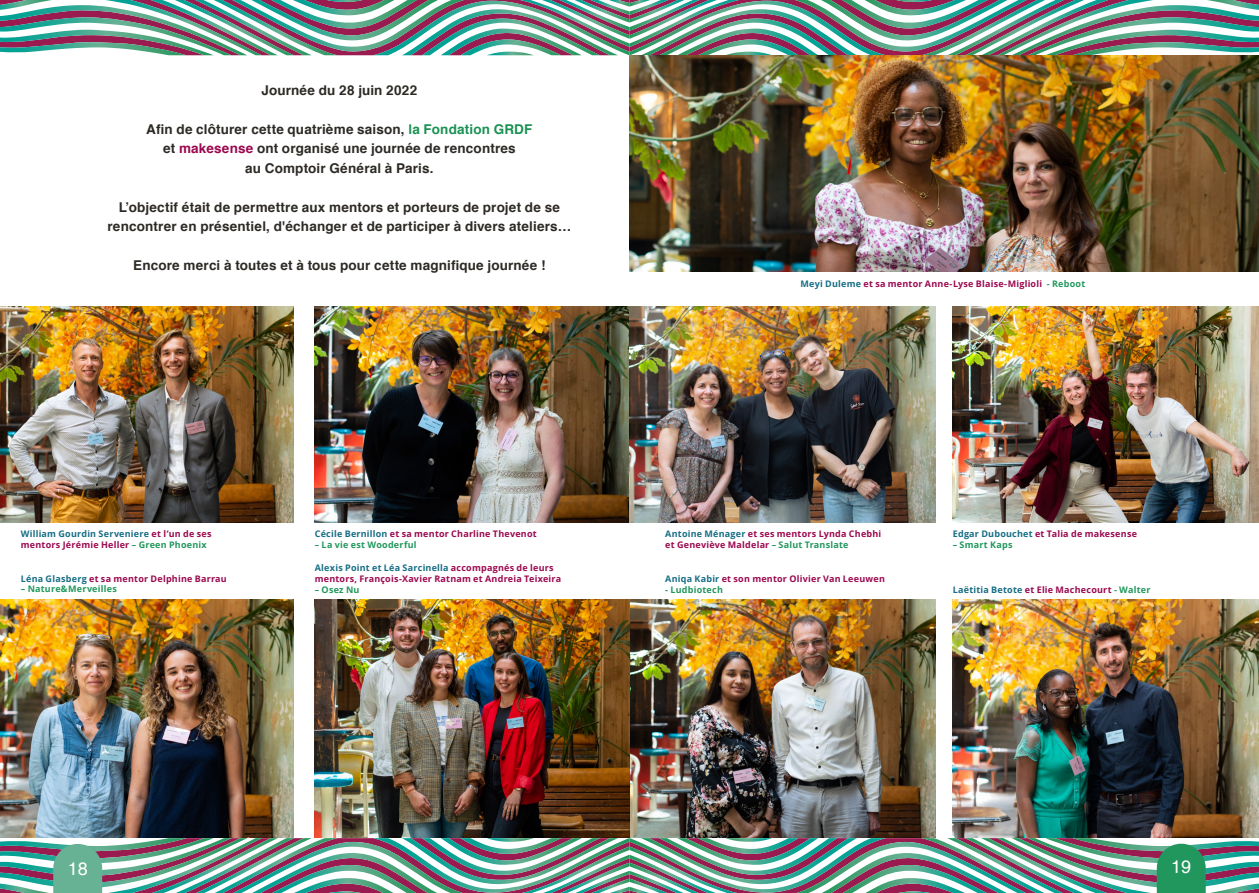
<style>
.page{position:relative;width:1259px;height:893px;background:#fff}
.page>*{position:absolute;margin:0;border:0;box-sizing:border-box;transform-origin:0 0}
.t1{font:18px "Helvetica";color:#fff}
.Réponses{font:700 13.5px/19.5px "Helvetica";letter-spacing:.01em;color:#2d2a25;text-align:center}
.Réponses-2{font:9px/10.8px "Open Sans";letter-spacing:.025em;color:#9b084f}
.Réponses-3{font:9px "Open Sans";letter-spacing:.025em;color:#21975d}
.s1{color:#1a9153}
.s2{color:#9b084f}
.s3{color:#166d84}
.s4{color:#21975d}
</style>
<div class="page">
<svg style="left:0;top:838px;width:1259px;height:55px"></svg>
<svg style="left:0;top:0;width:1259px;height:55px"></svg>
<img style="left:0;top:306px;width:293px;height:216px">
<img style="left:0;top:600px;width:293px;height:237px">
<img style="left:315px;top:306px;width:620px;height:216px">
<img style="left:629px;top:55px;width:630px;height:216px">
<img style="left:315px;top:600px;width:620px;height:237px">
<img style="left:952px;top:306px;width:307px;height:216px">
<img style="left:952px;top:600px;width:307px;height:237px">
<p class="Réponses" style="left:262px;top:80px;width:157px">Journée du 28 juin 2022</p>
<p class="Réponses" style="left:146px;top:119px;width:388px">Afin de clôturer cette quatrième saison, <span class="s1">la Fondation GRDF </span>et <span class="s2">makesense</span> ont organisé une journée de rencontres<br>au Comptoir Général à Paris.</p>
<p class="Réponses" style="left:107px;top:197px;width:465px">L’objectif était de permettre aux mentors et porteurs de projet de se rencontrer en présentiel, d'échanger et de participer à divers ateliers…</p>
<p class="Réponses" style="left:133px;top:256px;width:414px">Encore merci à toutes et à tous pour cette magnifique journée !</p>
<p class="Réponses-2" style="left:800px;top:278px;width:286px"><span class="s3">Meyi Duleme</span> et sa mentor Anne-Lyse Blaise-Miglioli <span class="s4">- Reboot</span></p>
<p class="Réponses-2" style="left:21px;top:528px;width:192px"><span class="s3">William Gourdin Serveniere</span> et l’un de ses mentors Jérémie Heller <span class="s4">– Green Phoenix</span></p>
<p class="Réponses-2" style="left:315px;top:528px;width:223px"><span class="s3">Cécile Bernillon</span> et sa mentor Charline Thevenot</p>
<p class="Réponses-3" style="left:315px;top:538px;width:103px">– La vie est Wooderful</p>
<p class="Réponses-2" style="left:665px;top:528px;width:218px"><span class="s3">Antoine Ménager</span> et ses mentors Lynda Chebhi et Geneviève Maldelar <span class="s4">– Salut Translate</span></p>
<p class="Réponses-2" style="left:952px;top:528px;width:186px"><span class="s3">Edgar Dubouchet</span> et Talia de makesense</p>
<p class="Réponses-3" style="left:952px;top:538px;width:61px">– Smart Kaps</p>
<p class="Réponses-2" style="left:21px;top:573px;width:207px"><span class="s3">Léna Glasberg</span> et sa mentor Delphine Barrau</p>
<p class="Réponses-3" style="left:21px;top:583px;width:97px">– Nature&amp;Merveilles</p>
<p class="Réponses-2" style="left:315px;top:563px;width:248px"><span class="s3">Alexis Point et Léa Sarcinella</span> accompagnés de leurs mentors, François-Xavier Ratnam et Andreia Teixeira</p>
<p class="Réponses-3" style="left:315px;top:584px;width:46px">– Osez Nu</p>
<p class="Réponses-2" style="left:665px;top:573px;width:221px"><span class="s3">Aniqa Kabir</span> et son mentor Olivier Van Leeuwen</p>
<p class="Réponses-3" style="left:665px;top:584px;width:59px">- Ludbiotech</p>
<p class="Réponses-2" style="left:952px;top:584px;width:199px"><span class="s3">Laëtitia Betote</span> et Elie Machecourt <span class="s4">- Walter</span></p>
<h1 class="t1" style="left:68px;top:858px;width:22px">18</h1>
<h1 class="t1" style="left:1171px;top:856px;width:22px">19</h1>
</div>
